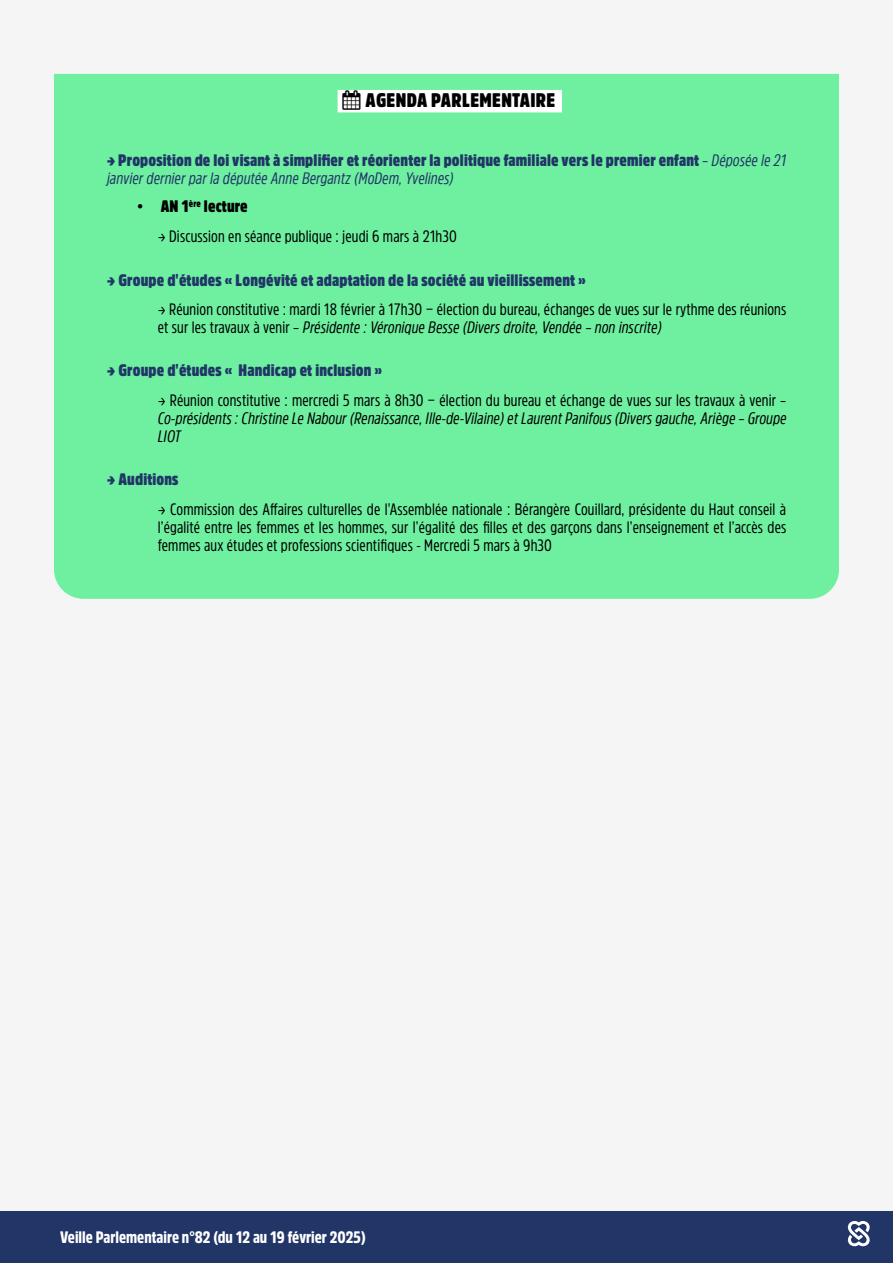
<style>
.page{position:relative;width:893px;height:1263px;background:#f5f5f5}
.page>*{position:absolute;margin:0;border:0;box-sizing:border-box;transform-origin:0 0}
.t1{font:900 19.5px "Amsi Pro Cond";letter-spacing:.02em;color:#000}
.t2{font:16.5px/17.9px "Amsi Pro Cond";letter-spacing:.01em;color:#000}
.t3{font:900 16.5px/17.9px "Amsi Pro Cond";letter-spacing:.01em;color:#213567}
.t4{font:italic 16.5px/17.9px "Amsi Pro Cond";letter-spacing:.01em;color:#000}
.t5{font:900 16.5px "Amsi Pro Cond";color:#fff}
.t6{font:900 16.5px "Amsi Pro Cond";letter-spacing:.01em;color:#000}
.s1{font-weight:400;font-style:italic}
.s2{font-style:italic}
</style>
<div class="page">
<div style="left:0;top:1211px;width:893px;height:52px;background:#213567"></div>
<svg style="left:847px;top:1221px;width:23px;height:26px"></svg>
<div style="left:54px;top:74px;width:785px;height:525px;background:#6ef0a0"></div>
<div style="left:338px;top:90px;width:224px;height:22px;background:#fff"></div>
<p class="t1" style="left:342px;top:87px;width:214px">▲ AGENDA PARLEMENTAIRE</p>
<p class="t3" style="left:107px;top:151px;width:681px">→ Proposition de loi visant à simplifier et réorienter la politique familiale vers le premier enfant <span class="s1">– Déposée le 21 janvier dernier par la députée Anne Bergantz (MoDem, Yvelines)</span></p>
<p class="t6" style="left:137px;top:195px;width:113px">• AN 1<sup>ère</sup> lecture</p>
<p class="t2" style="left:158px;top:227px;width:301px">→ Discussion en séance publique : jeudi 6 mars à 21h30</p>
<p class="t3" style="left:107px;top:270px;width:481px">→ Groupe d'études « Longévité et adaptation de la société au vieillissement »</p>
<p class="t2" style="left:158px;top:300px;width:630px">→ Réunion constitutive : mardi 18 février à 17h30 − élection du bureau, échanges de vues sur le rythme des réunions et sur les travaux à venir – <span class="s2">Présidente : Véronique Besse (Divers droite, Vendée – non inscrite)</span></p>
<p class="t3" style="left:107px;top:361px;width:277px">→ Groupe d'études « Handicap et inclusion »</p>
<p class="t2" style="left:158px;top:391px;width:630px">→ Réunion constitutive : mercredi 5 mars à 8h30 − élection du bureau et échange de vues sur les travaux à venir –</p>
<p class="t4" style="left:158px;top:409px;width:630px">Co-présidents : Christine Le Nabour (Renaissance, Ille-de-Vilaine) et Laurent Panifous (Divers gauche, Ariège – Groupe<br>LIOT</p>
<p class="t3" style="left:107px;top:470px;width:73px">→ Auditions</p>
<p class="t2" style="left:158px;top:500px;width:630px;text-align:justify">→ Commission des Affaires culturelles de l'Assemblée nationale : Bérangère Couillard, présidente du Haut conseil à l’égalité entre les femmes et les hommes, sur l’égalité des filles et des garçons dans l’enseignement et l’accès des femmes aux études et professions scientifiques - Mercredi 5 mars à 9h30</p>
<p class="t5" style="left:60px;top:1225px;width:307px">Veille Parlementaire n°82 (du 12 au 19 février 2025)</p>
</div>
